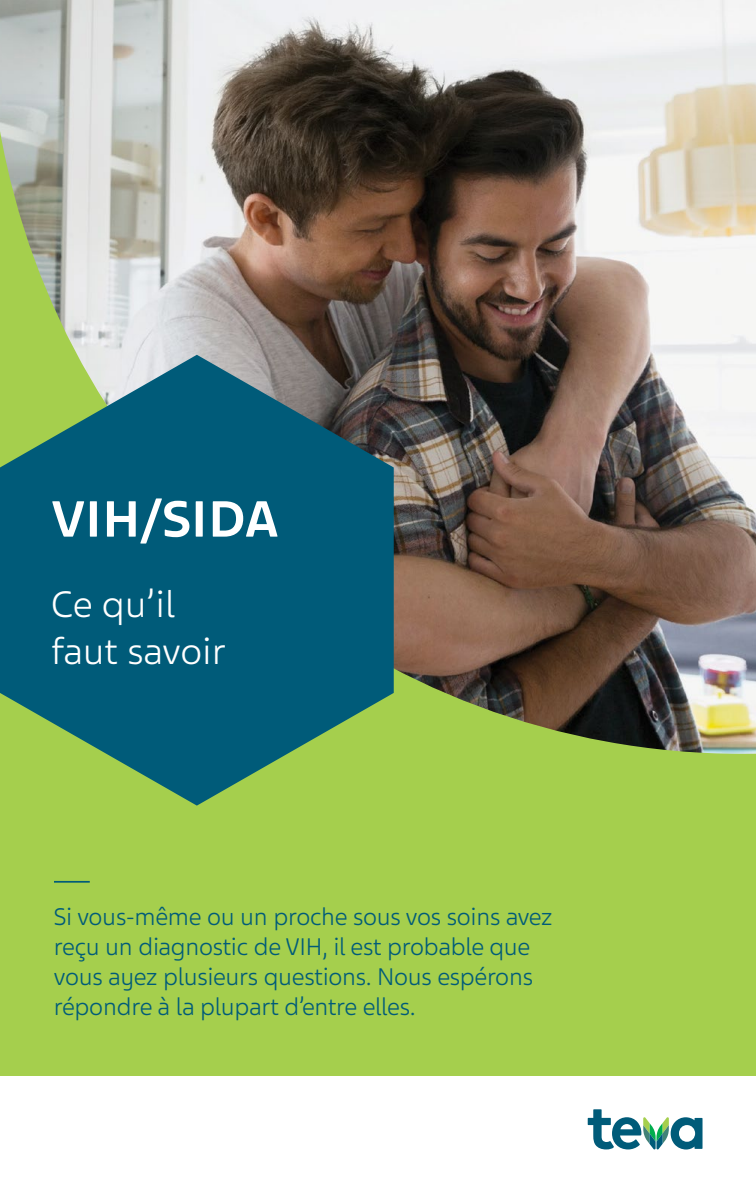
<style>
.page{position:relative;width:756px;height:1188px;background:#fff}
.page>*{position:absolute;margin:0;border:0;box-sizing:border-box;transform-origin:0 0}
.t1{font:700 54px "Teva Sans";color:#fff}
.t2{font:300 39px/46.8px "Teva Sans";letter-spacing:-.01em;color:#fff}
.t3{font:300 25.5px/30px "Teva Sans";letter-spacing:-.01em;color:#005b79}
</style>
<div class="page">
<div style="left:0;top:0;width:756px;height:1076px;background:#a5cf4d"></div>
<img style="left:0;top:0;width:756px;height:754px">
<svg style="left:0;top:355px;width:394px;height:451px;fill:#005b79"></svg>
<svg style="left:54px;top:881px;width:36px;height:2px"></svg>
<svg style="left:588px;top:1109px;width:115px;height:41px"></svg>
<p class="t1" style="left:51px;top:487px;width:229px">VIH/SIDA</p>
<p class="t2" style="left:51px;top:581px;width:176px">Ce qu’il faut savoir</p>
<p class="t3" style="left:54px;top:902px;width:500px">Si vous-même ou un proche sous vos soins avez reçu un diagnostic de VIH, il est probable que vous ayez plusieurs questions. Nous espérons répondre à la plupart d’entre elles.</p>
</div>
